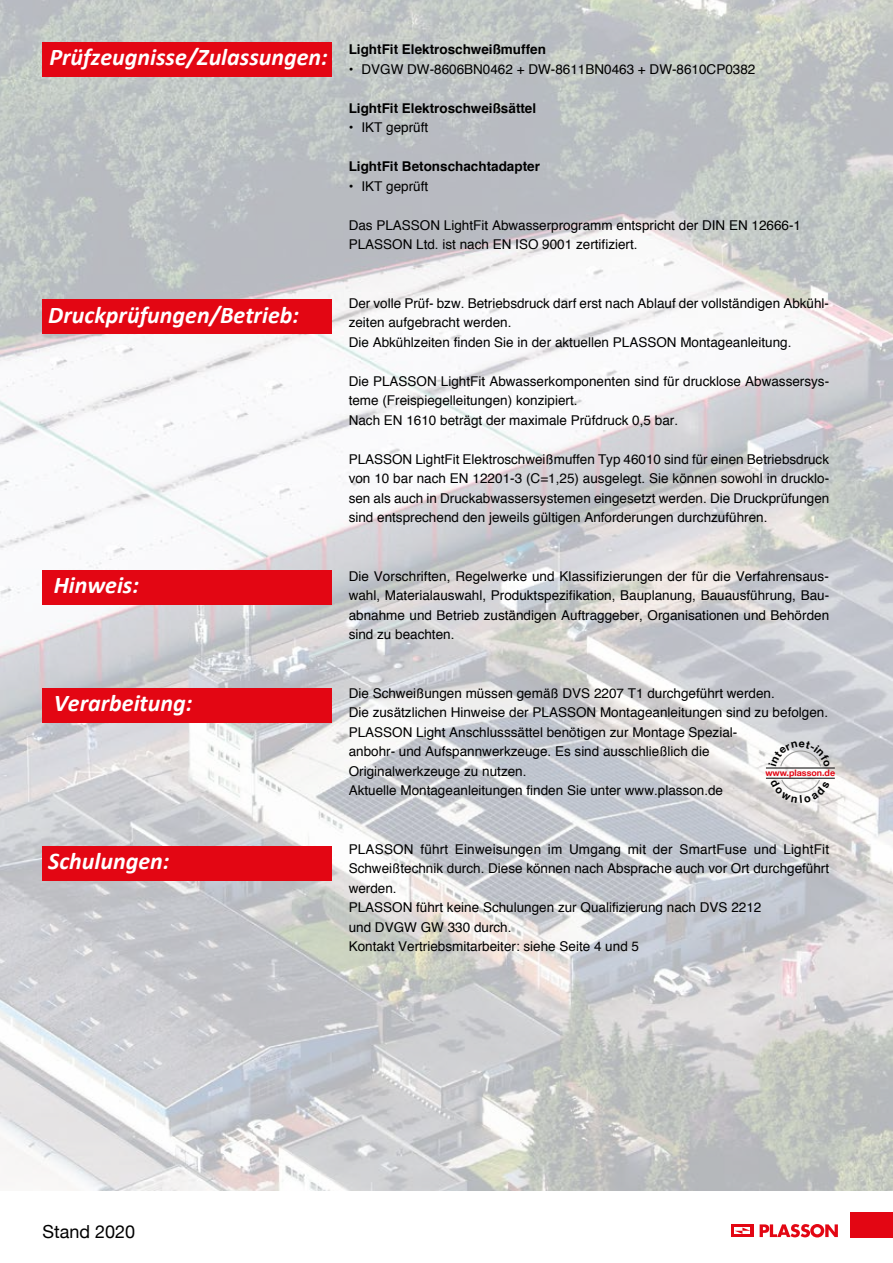
<style>
.page{position:relative;width:893px;height:1263px;background:#fff}
.page>*{position:absolute;margin:0;border:0;box-sizing:border-box;transform-origin:0 0}
.t1{font:italic 700 24px "Calibri";color:#fff}
.t2{font:18px "Helvetica Neue";color:#000}
.t3{font:13.5px/19.5px "Helvetica";color:#000}
.t4{font:700 13.5px "Helvetica";color:#000}
.t5{font:700 8.85px "Helvetica Neue";color:#e30613}
.s1{font-weight:700}
</style>
<div class="page">
<div style="left:850px;top:1212px;width:43px;height:25px;background:#e30613"></div>
<div style="left:731px;top:1224px;width:22px;height:13px;background:#e30613"></div>
<svg style="left:734px;top:1227px;width:16px;height:7px"></svg>
<svg style="left:760px;top:1224px;width:78px;height:13px"></svg>
<img style="left:0;top:0;width:893px;height:1191px">
<div style="left:43px;top:299px;width:289px;height:34px;background:#e30613"></div>
<div style="left:43px;top:689px;width:289px;height:34px;background:#e30613"></div>
<div style="left:43px;top:570px;width:289px;height:34px;background:#e30613"></div>
<div style="left:43px;top:846px;width:289px;height:34px;background:#e30613"></div>
<hr style="left:766px;top:768px;width:69px;height:1px;background:#000">
<hr style="left:766px;top:778px;width:69px;height:1px;background:#000">
<div style="left:43px;top:43px;width:289px;height:34px;background:#e30613"></div>
<svg style="left:768px;top:740px;width:62px;height:28px"></svg>
<svg style="left:770px;top:778px;width:60px;height:25px"></svg>
<h1 class="t1" style="left:49px;top:42px;width:280px">Prüfzeugnisse/Zulassungen:</h1>
<h1 class="t1" style="left:48px;top:300px;width:252px">Druckprüfungen/Betrieb:</h1>
<h1 class="t1" style="left:54px;top:570px;width:87px">Hinweis:</h1>
<h1 class="t1" style="left:54px;top:688px;width:140px">Verarbeitung:</h1>
<h1 class="t1" style="left:48px;top:846px;width:123px">Schulungen:</h1>
<p class="t4" style="left:349px;top:38px;width:199px">LightFit Elektroschweißmuffen</p>
<p class="t3" style="left:349px;top:60px;width:408px"><span class="s1">•</span> DVGW DW-8606BN0462 + DW-8611BN0463 + DW-8610CP0382</p>
<p class="t4" style="left:349px;top:97px;width:189px">LightFit Elektroschweißsättel</p>
<p class="t3" style="left:349px;top:118px;width:81px"><span class="s1">•</span> IKT geprüft</p>
<p class="t4" style="left:349px;top:155px;width:193px">LightFit Betonschachtadapter</p>
<p class="t3" style="left:349px;top:177px;width:81px"><span class="s1">•</span> IKT geprüft</p>
<p class="t3" style="left:349px;top:216px;width:454px">Das PLASSON LightFit Abwasserprogramm entspricht der DIN EN 12666-1<br>PLASSON Ltd. ist nach EN ISO 9001 zertifiziert.</p>
<p class="t3" style="left:349px;top:294px;width:482px">Der volle Prüf- bzw. Betriebsdruck darf erst nach Ablauf der vollständigen Abkühl&shy;zeiten aufgebracht werden.<br>Die Abkühlzeiten finden Sie in der aktuellen PLASSON Montageanleitung.</p>
<p class="t3" style="left:349px;top:372px;width:482px">Die PLASSON LightFit Abwasserkomponenten sind für drucklose Abwassersys&shy;teme (Freispiegelleitungen) konzipiert.<br>Nach EN 1610 beträgt der maximale Prüfdruck 0,5 bar.</p>
<p class="t3" style="left:349px;top:450px;width:482px;text-align:justify">PLASSON LightFit Elektroschweißmuffen Typ 46010 sind für einen Betriebsdruck von 10 bar nach EN 12201-3 (C=1,25) ausgelegt. Sie können sowohl in drucklo&shy;sen als auch in Druckabwassersystemen eingesetzt werden. Die Druckprüfungen sind entsprechend den jeweils gültigen Anforderungen durchzuführen.</p>
<p class="t3" style="left:349px;top:567px;width:482px;text-align:justify">Die Vorschriften, Regelwerke und Klassifizierungen der für die Verfahrensaus&shy;wahl, Materialauswahl, Produktspezifikation, Bauplanung, Bauausführung, Bau&shy;abnahme und Betrieb zuständigen Auftraggeber, Organisationen und Behörden sind zu beachten.</p>
<p class="t3" style="left:349px;top:683px;width:481px">Die Schweißungen müssen gemäß DVS 2207 T1 durchgeführt werden.<br>Die zusätzlichen Hinweise der PLASSON Montageanleitungen sind zu befolgen.<br>PLASSON Light Anschlusssättel benötigen zur Montage Spezial-<br>anbohr- und Aufspannwerkzeuge. Es sind ausschließlich die<br>Originalwerkzeuge zu nutzen.<br>Aktuelle Montageanleitungen finden Sie unter www.plasson.de</p>
<p class="t5" style="left:765px;top:766px;width:71px">www.plasson.de</p>
<p class="t3" style="left:349px;top:839px;width:482px">PLASSON führt Einweisungen im Umgang mit der SmartFuse und LightFit Schweißtechnik durch. Diese können nach Absprache auch vor Ort durchgeführt werden.<br>PLASSON führt keine Schulungen zur Qualifizierung nach DVS 2212<br>und DVGW GW 330 durch.<br>Kontakt Vertriebsmitarbeiter: siehe Seite 4 und 5</p>
<h2 class="t2" style="left:43px;top:1218px;width:94px">Stand 2020</h2>
</div>
